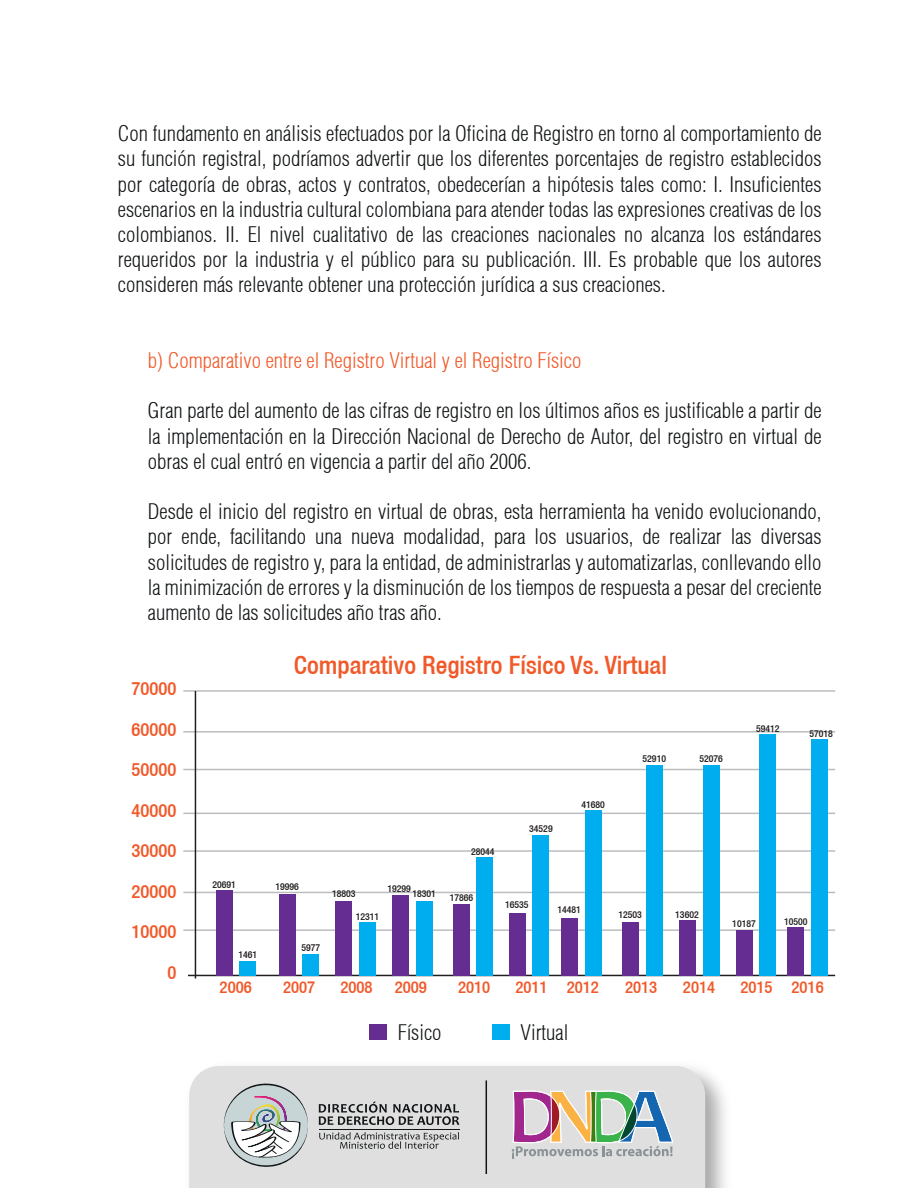
<style>
.page{position:relative;width:918px;height:1188px;background:#fff}
.page>*{position:absolute;margin:0;border:0;box-sizing:border-box;transform-origin:0 0}
.t1{font:500 condensed 25.35px "Helvetica 67";color:#f15929}
.t2{font:300 condensed 21px/25.2px "Helvetica";color:#111416;text-align:justify}
.t3{font:300 condensed 21px "Helvetica";color:#f15929}
.t4{font:500 condensed 18.6px/40.5px "Helvetica 67";color:#f15929;text-align:right}
.t5{font:500 condensed 16.8px "Helvetica 67";color:#f15929}
.t6{font:500 condensed 9.75px "Helvetica 67";color:#231f20}
</style>
<div class="page">
<img style="left:705px;top:1073px;width:20px;height:115px">
<div style="left:189px;top:1066px;width:516px;height:122px;background:#dedfde"></div>
<svg style="left:319px;top:1102px;width:140px;height:23px;background:#9ea0a0"></svg>
<svg style="left:319px;top:1132px;width:140px;height:17px;background:#b7b8b8"></svg>
<hr style="left:319px;top:1129px;width:140px;height:1px;background:#111416">
<svg style="left:222px;top:1082px;width:86px;height:88px"></svg>
<svg style="left:512px;top:1091px;width:161px;height:68px;background:#b7b7b5"></svg>
<hr style="left:486px;top:1080px;width:1px;height:94px;background:#111416">
<hr style="left:188px;top:975px;width:647px;height:1px;background:#231f20">
<hr style="left:183px;top:929px;width:652px;height:2px;background:#bcbdc0">
<hr style="left:183px;top:892px;width:652px;height:1px;background:#bcbdc0">
<hr style="left:183px;top:850px;width:652px;height:2px;background:#bcbdc0">
<hr style="left:183px;top:813px;width:652px;height:1px;background:#bcbdc0">
<hr style="left:183px;top:769px;width:652px;height:1px;background:#bcbdc0">
<hr style="left:183px;top:731px;width:652px;height:2px;background:#bcbdc0">
<hr style="left:183px;top:690px;width:652px;height:2px;background:#bcbdc0">
<hr style="left:195px;top:691px;width:1px;height:288px;background:#231f20">
<div style="left:216px;top:891px;width:17px;height:85px;background:#652d91"></div>
<div style="left:240px;top:961px;width:16px;height:14px;background:#00aeef"></div>
<div style="left:369px;top:1025px;width:18px;height:15px;background:#652d91"></div>
<div style="left:279px;top:894px;width:16px;height:82px;background:#652d91"></div>
<div style="left:302px;top:954px;width:17px;height:21px;background:#00aeef"></div>
<div style="left:335px;top:901px;width:17px;height:75px;background:#652d91"></div>
<div style="left:359px;top:922px;width:17px;height:53px;background:#00aeef"></div>
<div style="left:392px;top:895px;width:17px;height:81px;background:#652d91"></div>
<div style="left:416px;top:901px;width:16px;height:74px;background:#00aeef"></div>
<div style="left:453px;top:904px;width:16px;height:72px;background:#652d91"></div>
<div style="left:476px;top:857px;width:17px;height:118px;background:#00aeef"></div>
<div style="left:509px;top:913px;width:17px;height:63px;background:#652d91"></div>
<div style="left:533px;top:835px;width:16px;height:140px;background:#00aeef"></div>
<div style="left:561px;top:918px;width:17px;height:58px;background:#652d91"></div>
<div style="left:585px;top:810px;width:17px;height:165px;background:#00aeef"></div>
<div style="left:622px;top:922px;width:17px;height:54px;background:#652d91"></div>
<div style="left:646px;top:765px;width:17px;height:210px;background:#00aeef"></div>
<div style="left:679px;top:920px;width:17px;height:56px;background:#652d91"></div>
<div style="left:703px;top:765px;width:16px;height:210px;background:#00aeef"></div>
<div style="left:736px;top:930px;width:16px;height:46px;background:#652d91"></div>
<div style="left:759px;top:734px;width:17px;height:241px;background:#00aeef"></div>
<div style="left:787px;top:927px;width:17px;height:49px;background:#652d91"></div>
<div style="left:811px;top:739px;width:17px;height:236px;background:#00aeef"></div>
<div style="left:492px;top:1025px;width:18px;height:15px;background:#00aeef"></div>
<p class="t2" style="left:118px;top:121px;width:705px">Con fundamento en análisis efectuados por la Oficina de Registro en torno al comportamiento de su función registral, podríamos advertir que los diferentes porcentajes de registro establecidos por categoría de obras, actos y contratos, obedecerían a hipótesis tales como: I. Insuficientes escenarios en la industria cultural colombiana para atender todas las expresiones creativas de los colombianos. II. El nivel cualitativo de las creaciones nacionales no alcanza los estándares requeridos por la industria y el público para su publicación. III. Es probable que los autores consideren más relevante obtener una protección jurídica a sus creaciones.</p>
<p class="t3" style="left:148px;top:347px;width:435px">b) Comparativo entre el Registro Virtual y el Registro Físico</p>
<p class="t2" style="left:148px;top:398px;width:675px">Gran parte del aumento de las cifras de registro en los últimos años es justificable a partir de la implementación en la Dirección Nacional de Derecho de Autor, del registro en virtual de obras el cual entró en vigencia a partir del año 2006.</p>
<p class="t2" style="left:148px;top:499px;width:675px">Desde el inicio del registro en virtual de obras, esta herramienta ha venido evolucionando, por ende, facilitando una nueva modalidad, para los usuarios, de realizar las diversas solicitudes de registro y, para la entidad, de administrarlas y automatizarlas, conllevando ello la minimización de errores y la disminución de los tiempos de respuesta a pesar del creciente aumento de las solicitudes año tras año.</p>
<p class="t4" style="left:132px;top:668px;width:46px">70000<br>60000<br>50000<br>40000<br>30000<br>20000<br>10000<br>0</p>
<p class="t6" style="left:212px;top:879px;width:25px">20691</p>
<p class="t6" style="left:239px;top:949px;width:20px">1461</p>
<p class="t1" style="left:294px;top:650px;width:375px">Comparativo Registro Físico Vs. Virtual</p>
<p class="t6" style="left:275px;top:881px;width:25px">19996</p>
<p class="t6" style="left:301px;top:942px;width:20px">5977</p>
<p class="t6" style="left:332px;top:888px;width:25px">18803</p>
<p class="t6" style="left:356px;top:911px;width:25px">12311</p>
<p class="t6" style="left:387px;top:883px;width:25px">19299</p>
<p class="t6" style="left:412px;top:888px;width:25px">18301</p>
<p class="t6" style="left:471px;top:845px;width:25px">28044</p>
<p class="t6" style="left:529px;top:823px;width:25px">34529</p>
<p class="t6" style="left:582px;top:798px;width:25px">41680</p>
<p class="t6" style="left:643px;top:753px;width:25px">52910</p>
<p class="t6" style="left:699px;top:753px;width:25px">52076</p>
<p class="t6" style="left:756px;top:722px;width:25px">59412</p>
<p class="t6" style="left:809px;top:727px;width:25px">57018</p>
<p class="t6" style="left:450px;top:892px;width:25px">17866</p>
<p class="t6" style="left:505px;top:899px;width:25px">16535</p>
<p class="t6" style="left:557px;top:904px;width:25px">14481</p>
<p class="t6" style="left:618px;top:909px;width:25px">12503</p>
<p class="t6" style="left:675px;top:909px;width:25px">13602</p>
<p class="t6" style="left:732px;top:918px;width:25px">10187</p>
<p class="t6" style="left:784px;top:916px;width:25px">10500</p>
<p class="t5" style="left:220px;top:977px;width:34px">2006</p>
<p class="t5" style="left:283px;top:977px;width:34px">2007</p>
<p class="t5" style="left:340px;top:977px;width:34px">2008</p>
<p class="t5" style="left:395px;top:977px;width:34px">2009</p>
<p class="t5" style="left:458px;top:977px;width:34px">2010</p>
<p class="t5" style="left:516px;top:977px;width:85px">2011 2012</p>
<p class="t5" style="left:625px;top:977px;width:34px">2013</p>
<p class="t5" style="left:683px;top:977px;width:34px">2014</p>
<p class="t5" style="left:740px;top:977px;width:85px">2015 2016</p>
<p class="t2" style="left:398px;top:1020px;width:45px">Físico</p>
<p class="t2" style="left:521px;top:1020px;width:49px">Virtual</p>
</div>
